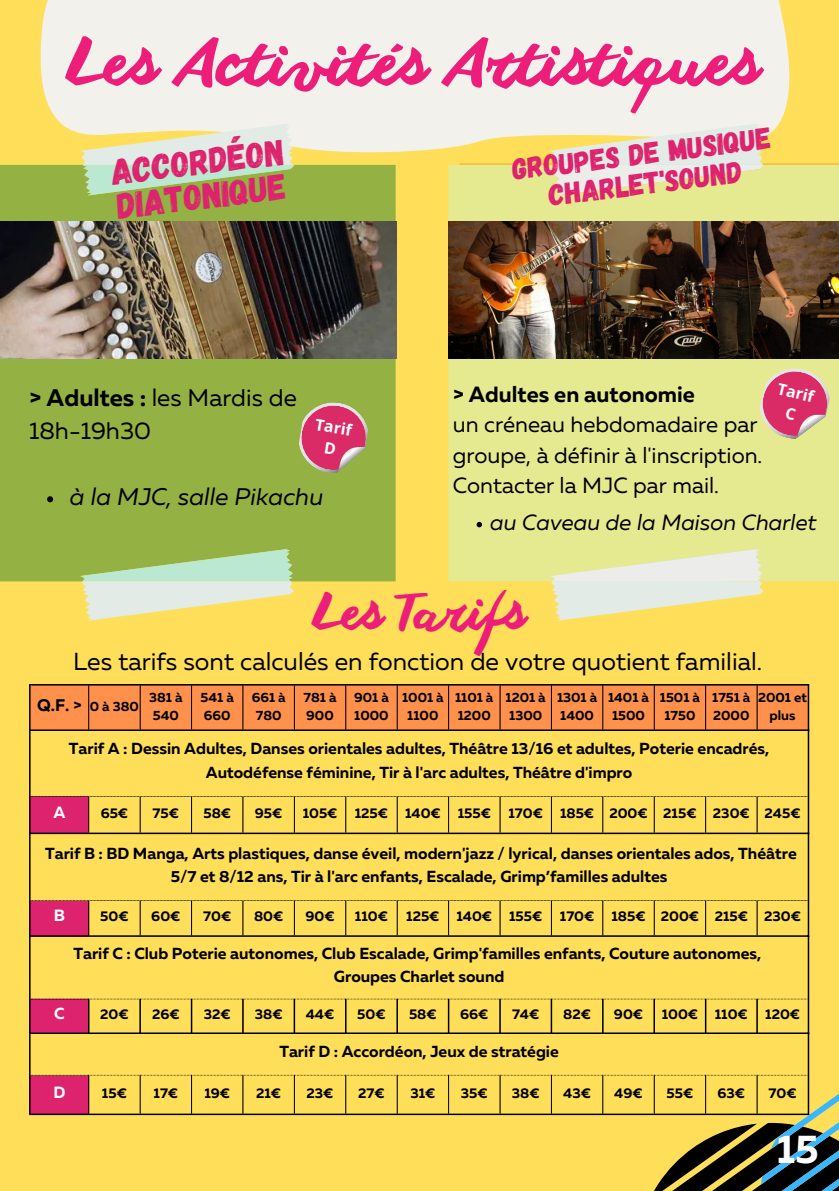
<style>
.page{position:relative;width:839px;height:1191px;background:#fff}
.page>*{position:absolute;margin:0;border:0;box-sizing:border-box;transform-origin:0 0}
.t1{font:62px "Anothershabby";color:#ed1e79}
.t2{font:48px "Anothershabby";color:#ed1e79}
.t3{font:700 40px "Muller";color:#fff}
.t4{font:36px/34.4px "Gagalin";color:#dd236d}
.t5{font:30px/30px "Gagalin";color:#dd236d;text-align:center}
.t6{font:24.6px "Muller";color:#000}
.t7{font:24px/33px "Muller";color:#000}
.t8{font:italic 24px "Muller";color:#000}
.t9{font:22px/30.4px "Muller";color:#000}
.t10{font:italic 22px "Muller";color:#000}
.t11{font:700 16.8px "Muller";color:#000}
.t12{font:700 16.2px "Muller";color:#fff}
.t13{font:700 16px/23.4px "Muller";color:#000;text-align:center}
.t14{font:700 16px "Muller";color:#fff}
.t15{font:700 15.8px "Open Sans";color:#fff}
.t16{font:700 14px "Muller";color:#000}
.t17{font:700 13.4px/17.8px "Muller";color:#000}
.s1{font-weight:700}
</style>
<div class="page">
<div style="left:0;top:0;width:838px;height:1191px;background:#ffde59"></div>
<div style="left:40px;top:0;width:750px;height:153px;background:#f2f1eb"></div>
<div style="left:448px;top:165px;width:390px;height:416px;background:#e5e990"></div>
<svg style="left:550px;top:124px;width:213px;height:71px"></svg>
<svg style="left:550px;top:534px;width:213px;height:87px"></svg>
<div style="left:0;top:165px;width:395px;height:416px;background:#94b143"></div>
<svg style="left:80px;top:124px;width:214px;height:71px"></svg>
<svg style="left:80px;top:549px;width:214px;height:72px"></svg>
<svg style="left:47px;top:496px;width:6px;height:6px"></svg>
<svg style="left:476px;top:522px;width:6px;height:5px"></svg>
<img style="left:448px;top:222px;width:390px;height:136px">
<img style="left:0;top:222px;width:396px;height:136px">
<div style="left:31px;top:686px;width:776px;height:43px;background:#ff914d"></div>
<hr style="left:88px;top:686px;width:1px;height:43px;background:#000">
<hr style="left:140px;top:686px;width:1px;height:43px;background:#000">
<hr style="left:191px;top:686px;width:1px;height:43px;background:#000">
<hr style="left:242px;top:686px;width:1px;height:43px;background:#000">
<hr style="left:294px;top:686px;width:1px;height:43px;background:#000">
<hr style="left:345px;top:686px;width:1px;height:43px;background:#000">
<hr style="left:397px;top:686px;width:1px;height:43px;background:#000">
<hr style="left:448px;top:686px;width:1px;height:43px;background:#000">
<hr style="left:499px;top:686px;width:1px;height:43px;background:#000">
<hr style="left:551px;top:686px;width:1px;height:43px;background:#000">
<hr style="left:602px;top:686px;width:1px;height:43px;background:#000">
<hr style="left:654px;top:686px;width:1px;height:43px;background:#000">
<hr style="left:705px;top:686px;width:1px;height:43px;background:#000">
<hr style="left:756px;top:686px;width:1px;height:43px;background:#000">
<svg style="left:29px;top:796px;width:809px;height:395px"></svg>
<hr style="left:29px;top:686px;width:2px;height:428px;background:#000">
<hr style="left:88px;top:999px;width:1px;height:34px;background:#000">
<hr style="left:139px;top:999px;width:2px;height:34px;background:#000">
<hr style="left:191px;top:999px;width:1px;height:34px;background:#000">
<hr style="left:242px;top:999px;width:2px;height:34px;background:#000">
<hr style="left:293px;top:999px;width:2px;height:34px;background:#000">
<hr style="left:345px;top:999px;width:1px;height:34px;background:#000">
<hr style="left:396px;top:999px;width:2px;height:34px;background:#000">
<hr style="left:448px;top:999px;width:1px;height:34px;background:#000">
<hr style="left:499px;top:999px;width:1px;height:34px;background:#000">
<hr style="left:550px;top:999px;width:2px;height:34px;background:#000">
<hr style="left:602px;top:999px;width:1px;height:34px;background:#000">
<hr style="left:653px;top:999px;width:2px;height:34px;background:#000">
<hr style="left:704px;top:999px;width:2px;height:34px;background:#000">
<hr style="left:756px;top:999px;width:1px;height:34px;background:#000">
<hr style="left:807px;top:686px;width:2px;height:428px;background:#000">
<hr style="left:29px;top:684px;width:780px;height:2px;background:#000">
<hr style="left:29px;top:729px;width:780px;height:2px;background:#000">
<hr style="left:29px;top:833px;width:780px;height:1px;background:#000">
<hr style="left:29px;top:935px;width:780px;height:2px;background:#000">
<hr style="left:29px;top:1033px;width:780px;height:1px;background:#000">
<hr style="left:29px;top:1114px;width:780px;height:1px;background:#000">
<svg style="left:756px;top:365px;width:77px;height:74px"></svg>
<svg style="left:295px;top:400px;width:76px;height:73px"></svg>
<p class="t1" style="left:68px;top:29px;width:694px">Les Activités Artistiques</p>
<p class="t4" style="left:109px;top:154px;width:176px;rotate:-7deg">ACCORDÉON<br>DIATONIQUE</p>
<p class="t5" style="left:510px;top:153px;width:262px;rotate:-7deg">GROUPES DE MUSIQUE<br>CHARLET'SOUND</p>
<p class="t7" style="left:29px;top:383px;width:269px"><span class="s1">&gt; Adultes :</span> les Mardis de<br>18h-19h30</p>
<p class="t15" style="left:317px;top:413px;width:38px;rotate:9deg">Tarif</p>
<h1 class="t8" style="left:70px;top:487px;width:255px">à la MJC, salle Pikachu</h1>
<p class="t15" style="left:780px;top:378px;width:38px;rotate:13deg">Tarif</p>
<h4 class="t9" style="left:453px;top:381px;width:311px"><span class="s1">&gt; Adultes en autonomie<br></span>un créneau hebdomadaire par groupe, à définir à l'inscription.<br>Contacter la MJC par mail.</h4>
<h3 class="t10" style="left:490px;top:513px;width:328px">au Caveau de la Maison Charlet</h3>
<p class="t2" style="left:313px;top:586px;width:214px">Les Tarifs</p>
<p class="t6" style="left:73px;top:651px;width:690px">Les tarifs sont calculés en fonction de votre quotient familial.</p>
<p class="t11" style="left:37px;top:698px;width:46px">Q.F. &gt;</p>
<p class="t17" style="left:90px;top:699px;width:50px">0 à 380</p>
<p class="t17" style="left:149px;top:690px;width:35px">381 à<br>540</p>
<p class="t17" style="left:201px;top:690px;width:35px">541 à<br>660</p>
<p class="t17" style="left:252px;top:690px;width:35px;text-align:center">661 à<br>780</p>
<h6 class="t17" style="left:303px;top:690px;width:34px">781 à</h6>
<h2 class="t17" style="left:354px;top:690px;width:36px">901 à<br>1000</h2>
<h5 class="t17" style="left:402px;top:690px;width:43px;text-align:center">1001 à<br>1100</h5>
<p class="t17" style="left:455px;top:690px;width:40px">1101 à<br>1200</p>
<p class="t17" style="left:505px;top:690px;width:42px">1201 à<br>1300</p>
<p class="t17" style="left:557px;top:690px;width:42px">1301 à<br>1400</p>
<p class="t17" style="left:608px;top:690px;width:42px;text-align:center">1401 à<br>1500</p>
<p class="t17" style="left:660px;top:690px;width:42px;text-align:center">1501 à<br>1750</p>
<p class="t17" style="left:712px;top:690px;width:40px">1751 à<br>2000</p>
<p class="t17" style="left:758px;top:690px;width:50px;text-align:center">2001 et plus</p>
<p class="t13" style="left:69px;top:738px;width:702px">Tarif A : Dessin Adultes, Danses orientales adultes, Théâtre 13/16 et adultes, Poterie encadrés,<br>Autodéfense féminine, Tir à l'arc adultes, Théâtre d'impro</p>
<p class="t17" style="left:306px;top:708px;width:29px">900</p>
<p class="t12" style="left:53px;top:806px;width:14px">A</p>
<p class="t16" style="left:101px;top:807px;width:29px">65€</p>
<p class="t16" style="left:153px;top:807px;width:28px">75€</p>
<p class="t16" style="left:203px;top:807px;width:29px">58€</p>
<p class="t16" style="left:255px;top:807px;width:29px">95€</p>
<p class="t16" style="left:303px;top:807px;width:36px">105€</p>
<p class="t16" style="left:355px;top:807px;width:35px">125€</p>
<p class="t16" style="left:405px;top:807px;width:37px">140€</p>
<p class="t16" style="left:457px;top:807px;width:35px">155€</p>
<p class="t16" style="left:508px;top:807px;width:36px">170€</p>
<p class="t16" style="left:560px;top:807px;width:36px">185€</p>
<p class="t16" style="left:609px;top:807px;width:40px">200€</p>
<p class="t16" style="left:663px;top:807px;width:35px">215€</p>
<p class="t16" style="left:713px;top:807px;width:38px">230€</p>
<p class="t16" style="left:764px;top:807px;width:37px">245€</p>
<p class="t13" style="left:45px;top:843px;width:753px">Tarif B : BD Manga, Arts plastiques, danse éveil, modern'jazz / lyrical, danses orientales ados, Théâtre<br>5/7 et 8/12 ans, Tir à l'arc enfants, Escalade, Grimp’familles adultes</p>
<p class="t12" style="left:54px;top:909px;width:13px">B</p>
<p class="t16" style="left:100px;top:910px;width:30px">50€</p>
<p class="t16" style="left:151px;top:910px;width:31px">60€</p>
<p class="t16" style="left:203px;top:910px;width:29px">70€</p>
<p class="t16" style="left:254px;top:910px;width:31px">80€</p>
<p class="t16" style="left:305px;top:910px;width:31px">90€</p>
<p class="t16" style="left:355px;top:910px;width:34px">110€</p>
<p class="t16" style="left:406px;top:910px;width:35px">125€</p>
<p class="t16" style="left:456px;top:910px;width:37px">140€</p>
<p class="t16" style="left:509px;top:910px;width:35px">155€</p>
<p class="t16" style="left:560px;top:910px;width:36px">170€</p>
<p class="t16" style="left:611px;top:910px;width:36px">185€</p>
<p class="t16" style="left:660px;top:910px;width:40px">200€</p>
<p class="t16" style="left:714px;top:910px;width:35px">215€</p>
<p class="t16" style="left:764px;top:910px;width:38px">230€</p>
<p class="t13" style="left:73px;top:943px;width:689px">Tarif C : Club Poterie autonomes, Club Escalade, Grimp'familles enfants, Couture autonomes,</p>
<p class="t13" style="left:334px;top:966px;width:172px">Groupes Charlet sound</p>
<p class="t14" style="left:54px;top:1007px;width:12px">C</p>
<p class="t16" style="left:100px;top:1009px;width:30px">20€</p>
<p class="t16" style="left:152px;top:1009px;width:29px">26€</p>
<p class="t16" style="left:204px;top:1009px;width:28px">32€</p>
<p class="t16" style="left:255px;top:1009px;width:29px">38€</p>
<p class="t16" style="left:306px;top:1009px;width:30px">44€</p>
<p class="t16" style="left:357px;top:1009px;width:30px">50€</p>
<p class="t16" style="left:409px;top:1009px;width:29px">58€</p>
<p class="t16" style="left:460px;top:1009px;width:30px">66€</p>
<p class="t16" style="left:512px;top:1009px;width:29px">74€</p>
<p class="t16" style="left:563px;top:1009px;width:29px">82€</p>
<p class="t16" style="left:614px;top:1009px;width:31px">90€</p>
<p class="t16" style="left:661px;top:1009px;width:38px">100€</p>
<p class="t16" style="left:714px;top:1009px;width:34px">110€</p>
<p class="t16" style="left:765px;top:1009px;width:36px">120€</p>
<p class="t13" style="left:279px;top:1041px;width:281px">Tarif D : Accordéon, Jeux de stratégie</p>
<p class="t12" style="left:53px;top:1085px;width:14px">D</p>
<p class="t16" style="left:102px;top:1087px;width:26px">15€</p>
<p class="t16" style="left:153px;top:1087px;width:26px">17€</p>
<p class="t16" style="left:204px;top:1087px;width:27px">19€</p>
<p class="t16" style="left:256px;top:1087px;width:26px">21€</p>
<p class="t16" style="left:306px;top:1087px;width:28px">23€</p>
<p class="t16" style="left:358px;top:1087px;width:28px">27€</p>
<p class="t16" style="left:410px;top:1087px;width:26px">31€</p>
<p class="t16" style="left:461px;top:1087px;width:28px">35€</p>
<p class="t16" style="left:512px;top:1087px;width:29px">38€</p>
<p class="t16" style="left:563px;top:1087px;width:29px">43€</p>
<p class="t16" style="left:614px;top:1087px;width:30px">49€</p>
<p class="t16" style="left:666px;top:1087px;width:28px">55€</p>
<p class="t16" style="left:717px;top:1087px;width:29px">63€</p>
<p class="t16" style="left:768px;top:1087px;width:29px">70€</p>
<p class="t3" style="left:776px;top:1133px;width:44px">15</p>
</div>
